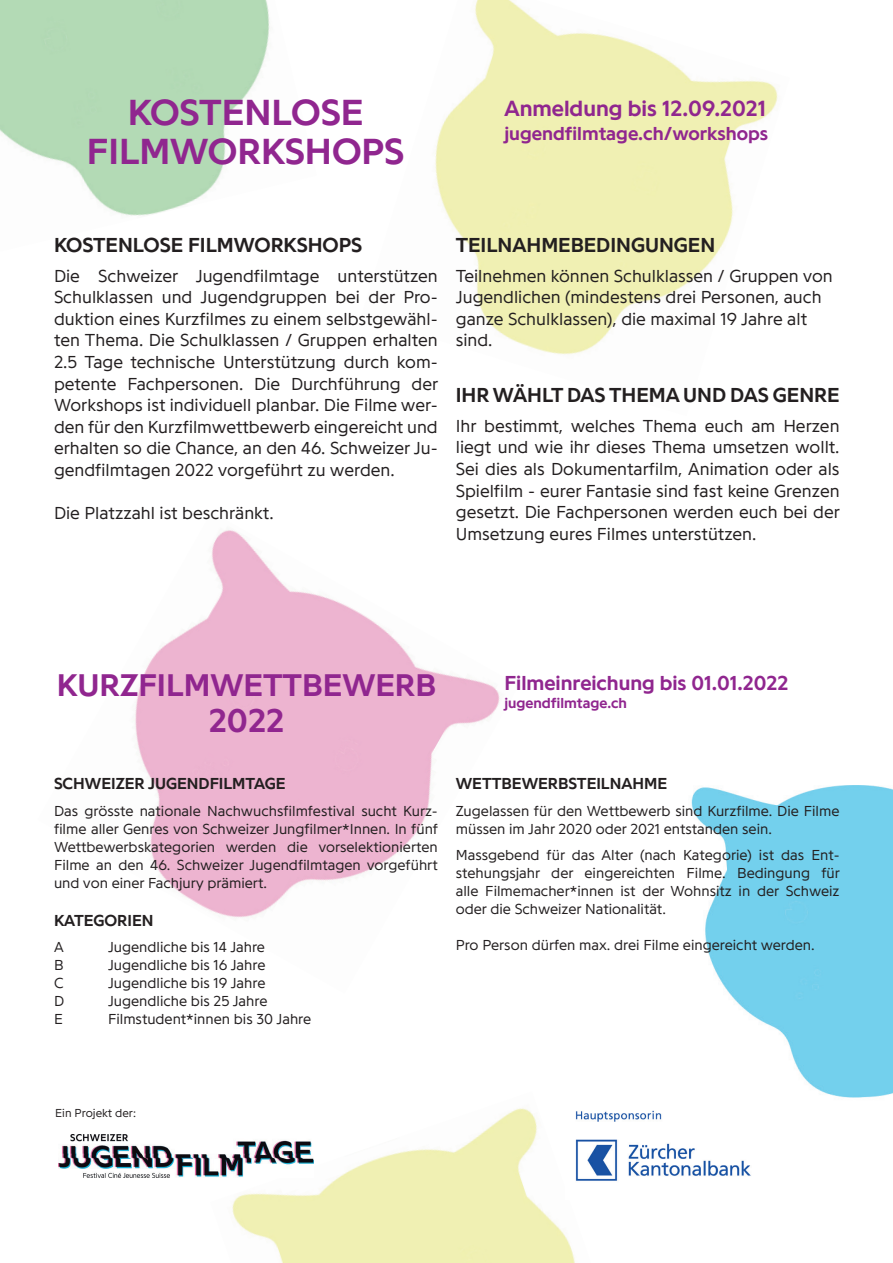
<style>
.page{position:relative;width:893px;height:1263px;background:#fff}
.page>*{position:absolute;margin:0;border:0;box-sizing:border-box;transform-origin:0 0}
.t1{font:700 37.65px/39.6px "Programme";color:#90268f;text-align:center}
.t2{font:700 34.2px "Programme";color:#90268f}
.t3{font:700 32.55px "Programme";color:#90268f}
.t4{font:700 22.8px "Programme";color:#90268f}
.t5{font:700 21px "Programme";color:#231f20}
.t6{font:700 21px "Programme";color:#90268f}
.t7{font:700 19.5px "Programme";color:#90268f}
.t8{font:300 18px/21.6px "Programme";color:#231f20;text-align:justify}
.t9{font:700 16.5px "Programme";color:#231f20}
.t10{font:300 15px/18px "Programme";color:#231f20;text-align:justify}
.t11{font:700 15px "Programme";color:#90268f}
.t12{font:300 12px "Programme";color:#231f20}
</style>
<div class="page">
<img style="left:0;top:0;width:270px;height:216px">
<img style="left:435px;top:0;width:343px;height:355px">
<img style="left:65px;top:530px;width:435px;height:388px">
<img style="left:232px;top:1108px;width:343px;height:155px">
<img style="left:691px;top:785px;width:202px;height:313px">
<img style="left:566px;top:1091px;width:204px;height:108px">
<img style="left:58px;top:1135px;width:255px;height:42px">
<h1 class="t1" style="left:87px;top:91px;width:319px">KOSTENLOSE<br>FILMWORKSHOPS</h1>
<p class="t4" style="left:504px;top:94px;width:263px">Anmeldung bis 12.09.2021</p>
<p class="t7" style="left:504px;top:121px;width:265px">jugendfilmtage.ch/workshops</p>
<p class="t5" style="left:54px;top:231px;width:310px">KOSTENLOSE FILMWORKSHOPS</p>
<p class="t8" style="left:54px;top:264px;width:386px">Die Schweizer Jugendfilmtage unterstützen Schulklassen und Jugendgruppen bei der Pro&shy;duktion eines Kurzfilmes zu einem selbstgewähl&shy;ten Thema. Die Schulklassen / Gruppen erhalten 2.5 Tage technische Unterstützung durch kom&shy;petente Fachpersonen. Die Durchführung der Workshops ist individuell planbar. Die Filme wer&shy;den für den Kurzfilmwettbewerb eingereicht und erhalten so die Chance, an den 46. Schweizer Ju&shy;gendfilmtagen 2022 vorgeführt zu werden.</p>
<p class="t8" style="left:54px;top:502px;width:221px">Die Platzzahl ist beschränkt.</p>
<p class="t5" style="left:456px;top:231px;width:261px">TEILNAHMEBEDINGUNGEN</p>
<p class="t8" style="left:456px;top:264px;width:379px;text-align:left">Teilnehmen können Schulklassen / Gruppen von Jugendlichen (mindestens drei Personen, auch ganze Schulklassen), die maximal 19 Jahre alt sind.</p>
<p class="t5" style="left:456px;top:381px;width:385px">IHR WÄHLT DAS THEMA UND DAS GENRE</p>
<p class="t8" style="left:456px;top:414px;width:386px">Ihr bestimmt, welches Thema euch am Herzen liegt und wie ihr dieses Thema umsetzen wollt.<br>Sei dies als Dokumentarfilm, Animation oder als Spielfilm - eurer Fantasie sind fast keine Grenzen gesetzt. Die Fachpersonen werden euch bei der Umsetzung eures Filmes unterstützen.</p>
<h3 class="t3" style="left:57px;top:664px;width:381px">KURZFILMWETTBEWERB</h3>
<h2 class="t2" style="left:209px;top:699px;width:77px">2022</h2>
<p class="t6" style="left:504px;top:670px;width:286px">Filmeinreichung bis 01.01.2022</p>
<p class="t11" style="left:504px;top:693px;width:124px">jugendfilmtage.ch</p>
<p class="t9" style="left:54px;top:773px;width:233px">SCHWEIZER JUGENDFILMTAGE</p>
<p class="t10" style="left:54px;top:801px;width:386px">Das grösste nationale Nachwuchsfilmfestival sucht Kurz&shy;filme aller Genres von Schweizer Jungfilmer*Innen. In fünf Wettbewerbskategorien werden die vorselektionierten Filme an den 46. Schweizer Jugendfilmtagen vorgeführt und von einer Fachjury prämiert.</p>
<p class="t9" style="left:54px;top:910px;width:101px">KATEGORIEN</p>
<p class="t10" style="left:54px;top:937px;width:11px">A</p>
<p class="t10" style="left:108px;top:937px;width:159px">Jugendliche bis 14 Jahre</p>
<p class="t10" style="left:54px;top:955px;width:11px">B</p>
<p class="t10" style="left:108px;top:955px;width:159px">Jugendliche bis 16 Jahre</p>
<p class="t10" style="left:54px;top:973px;width:11px">C</p>
<p class="t10" style="left:108px;top:973px;width:159px">Jugendliche bis 19 Jahre</p>
<p class="t10" style="left:54px;top:991px;width:12px">D</p>
<p class="t10" style="left:108px;top:991px;width:161px">Jugendliche bis 25 Jahre</p>
<p class="t10" style="left:54px;top:1009px;width:10px">E</p>
<p class="t10" style="left:108px;top:1009px;width:205px">Filmstudent*innen bis 30 Jahre</p>
<p class="t9" style="left:456px;top:773px;width:213px">WETTBEWERBSTEILNAHME</p>
<p class="t10" style="left:456px;top:801px;width:385px">Zugelassen für den Wettbewerb sind Kurzfilme. Die Filme müssen im Jahr 2020 oder 2021 entstanden sein.</p>
<p class="t10" style="left:456px;top:846px;width:386px">Massgebend für das Alter (nach Kategorie) ist das Ent&shy;stehungsjahr der eingereichten Filme. Bedingung für alle Filmemacher*innen ist der Wohnsitz in der Schweiz oder die Schweizer Nationalität.</p>
<p class="t10" style="left:456px;top:936px;width:360px">Pro Person dürfen max. drei Filme eingereicht werden.</p>
<p class="t12" style="left:55px;top:1105px;width:82px">Ein Projekt der:</p>
</div>
